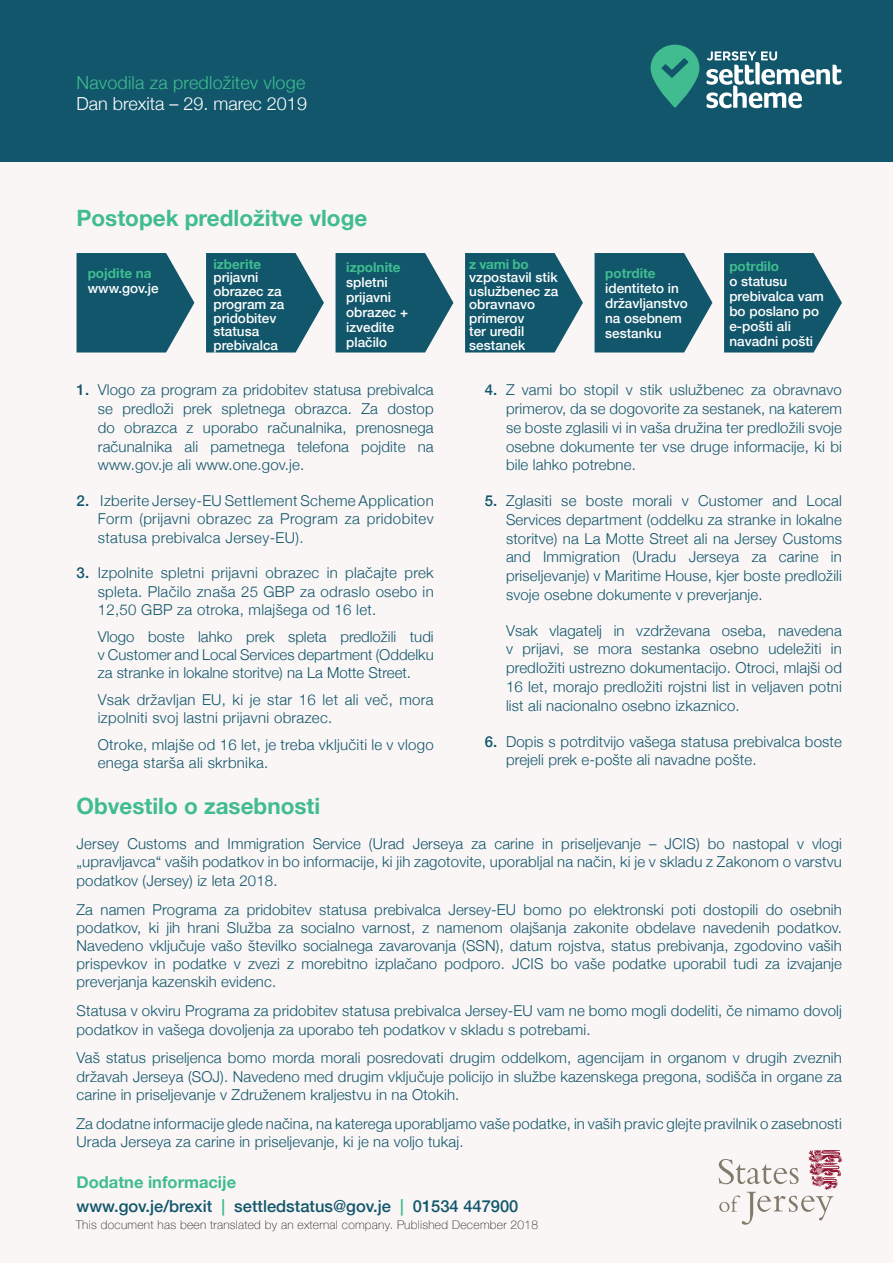
<style>
.page{position:relative;width:893px;height:1263px;background:#faf6f6}
.page>*{position:absolute;margin:0;border:0;box-sizing:border-box;transform-origin:0 0}
.t1{font:700 22.5px "Helvetica Neue";color:#40bc90}
.t2{font:300 18px "Helvetica Neue";letter-spacing:.01em;color:#40bc90}
.t3{font:300 18px "Helvetica Neue";color:#fff}
.t4{font:500 16.5px/24px "Helvetica Neue";color:#11566b}
.t5{font:300 15px/18.8px "Helvetica Neue";letter-spacing:.01em;color:#11566b;text-align:justify}
.t6{font:500 13.5px/15px "Helvetica Neue";color:#fff}
.t7{font:700 13.5px "Helvetica Neue";color:#40bc90}
.t8{font:100 12px "Helvetica Neue";letter-spacing:.025em;color:#231f20}
.s1{font-weight:500}
.s2{font-weight:700;color:#40bc90}
.s3{color:#40bc90}
</style>
<div class="page">
<div style="left:0;top:0;width:893px;height:162px;background:#11566b"></div>
<svg style="left:651px;top:45px;width:48px;height:63px"></svg>
<svg style="left:706px;top:51px;width:136px;height:57px"></svg>
<svg style="left:77px;top:253px;width:117px;height:99px;background:#2c687b"></svg>
<svg style="left:206px;top:253px;width:118px;height:99px;background:#2c687b"></svg>
<svg style="left:336px;top:253px;width:117px;height:99px;background:#2c687b"></svg>
<svg style="left:465px;top:253px;width:118px;height:99px;background:#2c687b"></svg>
<svg style="left:595px;top:253px;width:117px;height:99px;background:#2c687b"></svg>
<svg style="left:724px;top:253px;width:118px;height:99px;background:#2c687b"></svg>
<svg style="left:719px;top:1150px;width:123px;height:75px"></svg>
<p class="t2" style="left:77px;top:68px;width:230px">Navodila za predložitev vloge</p>
<p class="t3" style="left:77px;top:89px;width:232px">Dan brexita – 29. marec 2019</p>
<h1 class="t1" style="left:77px;top:200px;width:292px">Postopek predložitve vloge</h1>
<p class="t7" style="left:88px;top:263px;width:65px">pojdite na</p>
<p class="t6" style="left:88px;top:280px;width:73px">www.gov.je</p>
<p class="t7" style="left:213px;top:253px;width:49px">izberite</p>
<p class="t6" style="left:213px;top:269px;width:72px;line-height:13.5px">prijavni obrazec za program za pridobitev statusa prebivalca</p>
<p class="t7" style="left:346px;top:256px;width:56px">izpolnite</p>
<p class="t6" style="left:346px;top:273px;width:64px">spletni prijavni obrazec + izvedite plačilo</p>
<p class="t5" style="left:98px;top:380px;width:337px;text-indent:-21px"><span class="s1">1.</span> Vlogo za program za pridobitev statusa prebivalca se predloži prek spletnega obrazca. Za dostop do obrazca z uporabo računalnika, prenosnega računalnika ali pametnega telefona pojdite na www.gov.je ali www.one.gov.je.</p>
<p class="t5" style="left:98px;top:491px;width:337px;line-height:18.3px;text-indent:-21px"><span class="s1">2.</span> Izberite Jersey-EU Settlement Scheme Application Form (prijavni obrazec za Program za pridobitev statusa prebivalca Jersey-EU).</p>
<p class="t5" style="left:98px;top:563px;width:337px;line-height:18.3px;text-indent:-21px"><span class="s1">3.</span> Izpolnite spletni prijavni obrazec in plačajte prek spleta. Plačilo znaša 25 GBP za odraslo osebo in 12,50 GBP za otroka, mlajšega od 16 let.</p>
<p class="t5" style="left:98px;top:626px;width:337px;line-height:18.1px">Vlogo boste lahko prek spleta predložili tudi v Customer and Local Services department (Oddelku za stranke in lokalne storitve) na La Motte Street.</p>
<p class="t5" style="left:98px;top:689px;width:337px;line-height:18.1px">Vsak državljan EU, ki je star 16 let ali več, mora izpolniti svoj lastni prijavni obrazec.</p>
<p class="t5" style="left:98px;top:734px;width:337px;line-height:18.1px">Otroke, mlajše od 16 let, je treba vključiti le v vlogo enega starša ali skrbnika.</p>
<p class="t7" style="left:469px;top:253px;width:61px">z vami bo</p>
<p class="t6" style="left:469px;top:269px;width:91px;line-height:13.5px">vzpostavil stik uslužbenec za obravnavo primerov<br>ter uredil sestanek</p>
<p class="t7" style="left:605px;top:263px;width:52px">potrdite</p>
<p class="t6" style="left:605px;top:280px;width:84px">identiteto in državljanstvo na osebnem sestanku</p>
<p class="t7" style="left:729px;top:255px;width:51px">potrdilo</p>
<p class="t6" style="left:729px;top:272px;width:96px">o statusu prebivalca vam bo poslano po e-pošti ali navadni pošti</p>
<p class="t5" style="left:506px;top:380px;width:337px;text-indent:-21px"><span class="s1">4.</span> Z vami bo stopil v stik uslužbenec za obravnavo primerov, da se dogovorite za sestanek, na katerem se boste zglasili vi in vaša družina ter predložili svoje osebne dokumente ter vse druge informacije, ki bi bile lahko potrebne.</p>
<p class="t5" style="left:506px;top:490px;width:337px;text-indent:-21px"><span class="s1">5.</span> Zglasiti se boste morali v Customer and Local Services department (oddelku za stranke in lokalne storitve) na La Motte Street ali na Jersey Customs and Immigration (Uradu Jerseya za carine in priseljevanje) v Maritime House, kjer boste predložili svoje osebne dokumente v preverjanje.</p>
<p class="t5" style="left:506px;top:620px;width:337px">Vsak vlagatelj in vzdrževana oseba, navedena v prijavi, se mora sestanka osebno udeležiti in predložiti ustrezno dokumentacijo. Otroci, mlajši od 16 let, morajo predložiti rojstni list in veljaven potni list ali nacionalno osebno izkaznico.</p>
<p class="t5" style="left:506px;top:731px;width:337px;text-indent:-21px"><span class="s1">6.</span> Dopis s potrditvijo vašega statusa prebivalca boste prejeli prek e-pošte ali navadne pošte.</p>
<h1 class="t1" style="left:77px;top:788px;width:245px">Obvestilo o zasebnosti</h1>
<p class="t5" style="left:77px;top:834px;width:767px;line-height:18.3px">Jersey Customs and Immigration Service (Urad Jerseya za carine in priseljevanje – JCIS) bo nastopal v vlogi „upravljavca“ vaših podatkov in bo informacije, ki jih zagotovite, uporabljal na način, ki je v skladu z Zakonom o varstvu podatkov (Jersey) iz leta 2018.</p>
<p class="t5" style="left:77px;top:899px;width:767px;line-height:18.3px">Za namen Programa za pridobitev statusa prebivalca Jersey-EU bomo po elektronski poti dostopili do osebnih podatkov, ki jih hrani Služba za socialno varnost, z namenom olajšanja zakonite obdelave navedenih podatkov.<br>Navedeno vključuje vašo številko socialnega zavarovanja (SSN), datum rojstva, status prebivanja, zgodovino vaših prispevkov in podatke v zvezi z morebitno izplačano podporo. JCIS bo vaše podatke uporabil tudi za izvajanje preverjanja kazenskih evidenc.</p>
<p class="t5" style="left:77px;top:1001px;width:767px;line-height:18.1px">Statusa v okviru Programa za pridobitev statusa prebivalca Jersey-EU vam ne bomo mogli dodeliti, če nimamo dovolj podatkov in vašega dovoljenja za uporabo teh podatkov v skladu s potrebami.</p>
<p class="t5" style="left:77px;top:1048px;width:767px;line-height:18.3px">Vaš status priseljenca bomo morda morali posredovati drugim oddelkom, agencijam in organom v drugih zveznih državah Jerseya (SOJ). Navedeno med drugim vključuje policijo in službe kazenskega pregona, sodišča in organe za carine in priseljevanje v Združenem kraljestvu in na Otokih.</p>
<p class="t5" style="left:77px;top:1113px;width:767px;line-height:18.3px">Za dodatne informacije glede načina, na katerega uporabljamo vaše podatke, in vaših pravic glejte pravilnik o zasebnosti<br>Urada Jerseya za carine in priseljevanje, ki je na voljo tukaj.</p>
<p class="t4" style="left:77px;top:1168px;width:443px"><span class="s2">Dodatne informacije<br></span>www.gov.je/brexit <span class="s3">|</span> settledstatus@gov.je <span class="s3">|</span> 01534 447900</p>
<p class="t8" style="left:76px;top:1215px;width:464px">This document has been translated by an external company. Published December 2018</p>
</div>
